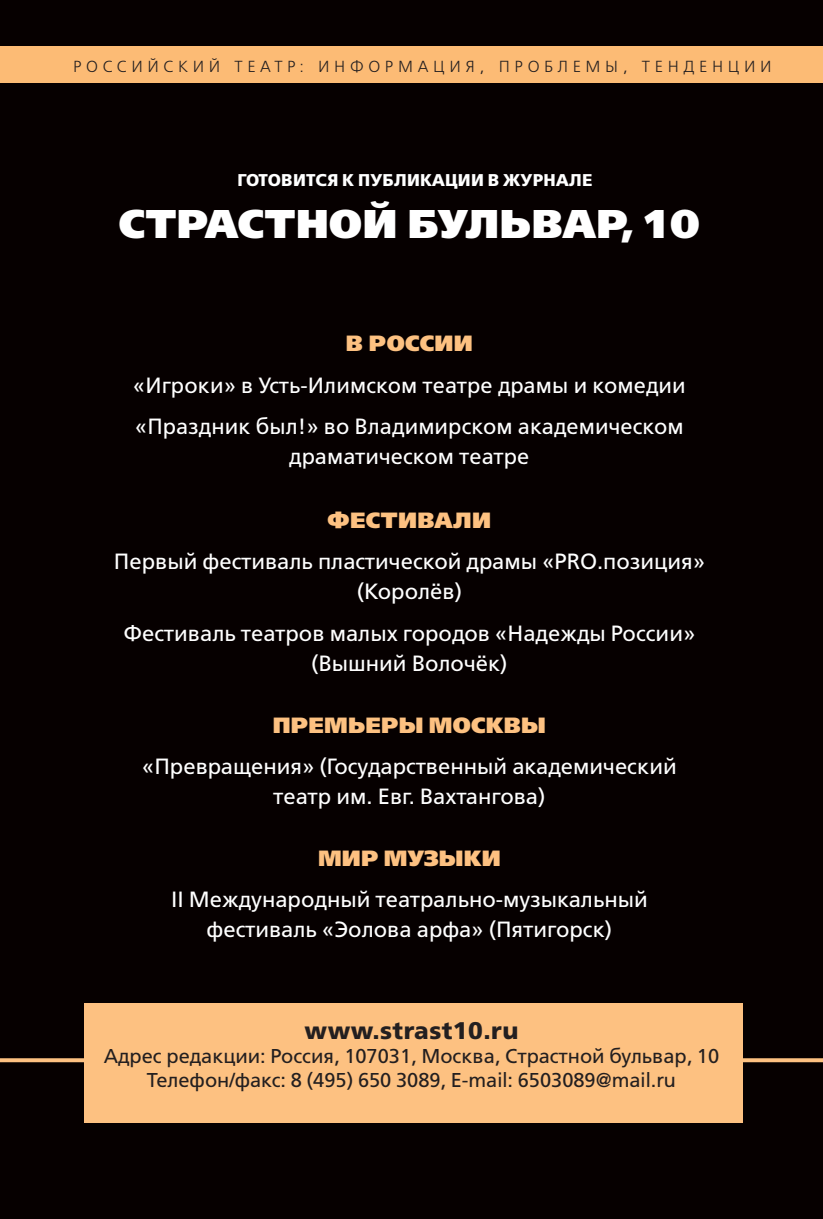
<style>
.page{position:relative;width:823px;height:1219px;background:#fff}
.page>*{position:absolute;margin:0;border:0;box-sizing:border-box;transform-origin:0 0}
.t1{font:800 40px "Free Set";letter-spacing:.015em;color:#fff}
.t2{font:700 24px "Free Set";letter-spacing:.02em;color:#231f20}
.t3{font:22px/30px "Free Set";color:#fff;text-align:center}
.t4{font:800 22px "Free Set";letter-spacing:.01em;color:#fdc181}
.t5{font:20px/24px "Free Set";color:#231f20;text-align:center}
.t6{font:700 17px "Free Set";letter-spacing:.02em;color:#fff}
.t7{font:300 16px "Free Set";letter-spacing:.29em;color:#231f20}
</style>
<div class="page">
<div style="left:0;top:0;width:822px;height:1219px;background:#060000"></div>
<svg style="left:0;top:1058px;width:822px;height:4px"></svg>
<div style="left:0;top:46px;width:822px;height:37px;background:#fcbb75"></div>
<div style="left:84px;top:1003px;width:658px;height:119px;background:#fdc181"></div>
<p class="t7" style="left:73px;top:59px;width:699px">РОССИЙСКИЙ ТЕАТР: ИНФОРМАЦИЯ, ПРОБЛЕМЫ, ТЕНДЕНЦИИ</p>
<p class="t6" style="left:237px;top:172px;width:356px">ГОТОВИТСЯ К ПУБЛИКАЦИИ В ЖУРНАЛЕ</p>
<h1 class="t1" style="left:119px;top:205px;width:582px">СТРАСТНОЙ БУЛЬВАР, 10</h1>
<p class="t4" style="left:345px;top:333px;width:128px">В РОССИИ</p>
<p class="t3" style="left:133px;top:366px;width:553px;line-height:41.4px;text-align:left">«Игроки» в Усть-Илимском театре драмы и комедии «Праздник был!» во Владимирском академическом</p>
<p class="t3" style="left:289px;top:443px;width:241px">драматическом театре</p>
<p class="t4" style="left:327px;top:510px;width:165px">ФЕСТИВАЛИ</p>
<p class="t3" style="left:114px;top:548px;width:592px">Первый фестиваль пластической драмы «PRO.позиция» (Королёв)</p>
<p class="t3" style="left:123px;top:619px;width:573px">Фестиваль театров малых городов «Надежды России» (Вышний Волочёк)</p>
<p class="t4" style="left:272px;top:714px;width:274px">ПРЕМЬЕРЫ МОСКВЫ</p>
<p class="t3" style="left:142px;top:753px;width:536px">«Превращения» (Государственный академический театр им. Евг. Вахтангова)</p>
<p class="t4" style="left:318px;top:848px;width:184px">МИР МУЗЫКИ</p>
<p class="t3" style="left:171px;top:886px;width:478px">II Международный театрально-музыкальный фестиваль «Эолова арфа» (Пятигорск)</p>
<p class="t2" style="left:304px;top:1019px;width:215px">www.strast10.ru</p>
<p class="t5" style="left:104px;top:1045px;width:616px">Адрес редакции: Россия, 107031, Москва, Страстной бульвар, 10<br>Телефон/факс: 8 (495) 650 3089, E-mail: 6503089@mail.ru</p>
</div>
